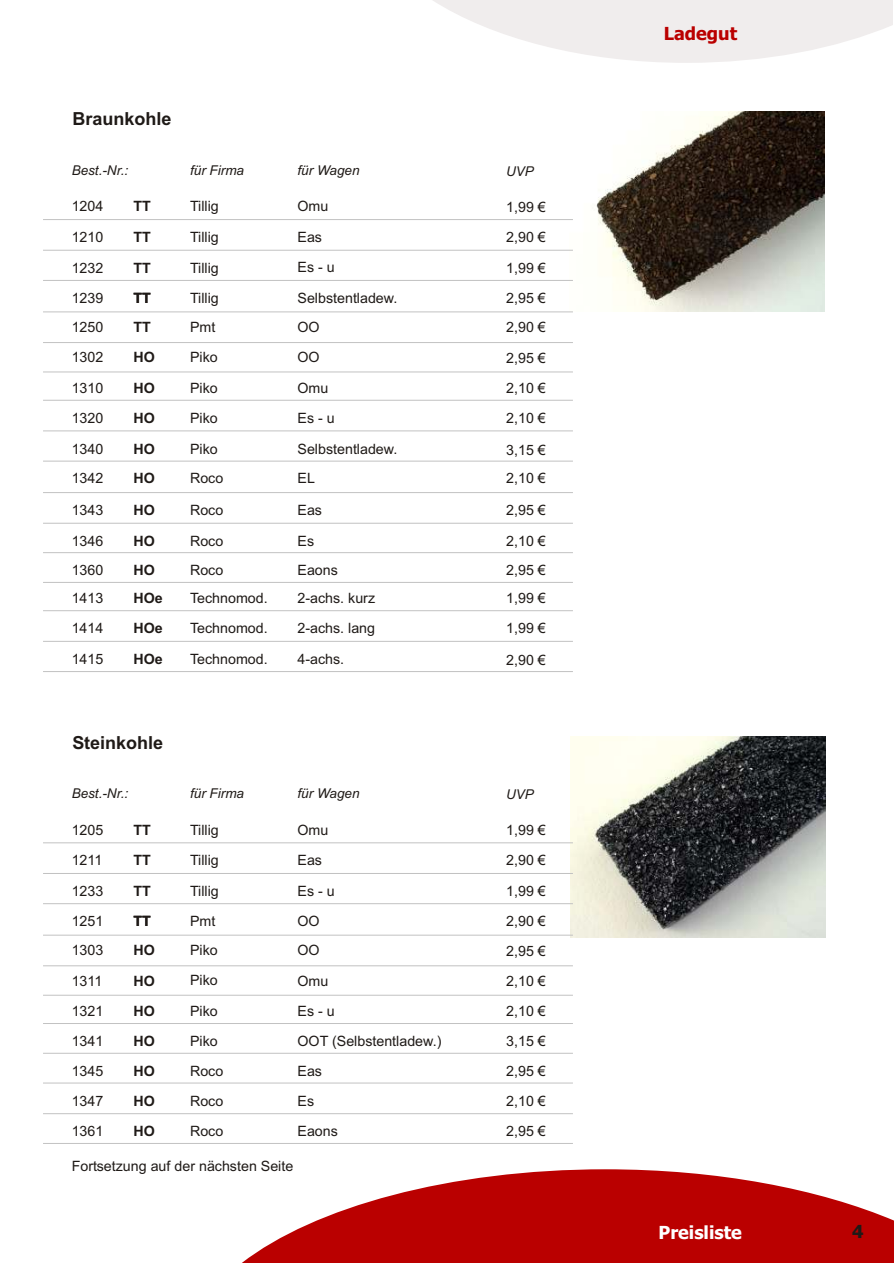
<style>
.page{position:relative;width:894px;height:1263px;background:#fff}
.page>*{position:absolute;margin:0;border:0;box-sizing:border-box;transform-origin:0 0}
.t1{font:700 18px "Arial";color:#1f1a17}
.t2{font:700 18px "Tahoma";color:#fff}
.t3{font:700 18px "Tahoma";color:#ba0000}
.t4{font:700 18px "Tahoma";color:#1f1a17}
.t5{font:14.25px/30.3px "Arial";color:#1f1a17}
.t6{font:700 14.25px/29.8px "Arial";color:#1f1a17}
.t7{font:italic 13.5px "Arial";color:#1f1a17}
</style>
<div class="page">
<img style="left:570px;top:111px;width:255px;height:200px">
<img style="left:571px;top:736px;width:255px;height:201px">
<hr style="left:43px;top:280px;width:530px;height:1px;background:#c2c2c2">
<hr style="left:43px;top:250px;width:530px;height:1px;background:#c2c2c2">
<hr style="left:43px;top:219px;width:530px;height:1px;background:#c2c2c2">
<hr style="left:43px;top:372px;width:530px;height:1px;background:#c2c2c2">
<hr style="left:43px;top:342px;width:530px;height:1px;background:#c2c2c2">
<hr style="left:43px;top:312px;width:530px;height:1px;background:#c2c2c2">
<hr style="left:43px;top:461px;width:530px;height:1px;background:#c2c2c2">
<hr style="left:43px;top:431px;width:530px;height:1px;background:#c2c2c2">
<hr style="left:43px;top:400px;width:530px;height:1px;background:#c2c2c2">
<hr style="left:43px;top:552px;width:530px;height:1px;background:#c2c2c2">
<hr style="left:43px;top:582px;width:530px;height:1px;background:#c2c2c2">
<hr style="left:43px;top:523px;width:530px;height:1px;background:#c2c2c2">
<hr style="left:43px;top:492px;width:530px;height:1px;background:#c2c2c2">
<hr style="left:43px;top:671px;width:530px;height:1px;background:#c2c2c2">
<hr style="left:43px;top:641px;width:530px;height:1px;background:#c2c2c2">
<hr style="left:43px;top:610px;width:530px;height:1px;background:#c2c2c2">
<hr style="left:43px;top:903px;width:530px;height:1px;background:#c2c2c2">
<hr style="left:43px;top:873px;width:530px;height:1px;background:#c2c2c2">
<hr style="left:43px;top:843px;width:530px;height:1px;background:#c2c2c2">
<hr style="left:43px;top:995px;width:530px;height:1px;background:#c2c2c2">
<hr style="left:43px;top:966px;width:530px;height:1px;background:#c2c2c2">
<hr style="left:43px;top:935px;width:530px;height:1px;background:#c2c2c2">
<hr style="left:43px;top:1113px;width:530px;height:1px;background:#c2c2c2">
<hr style="left:43px;top:1143px;width:530px;height:1px;background:#c2c2c2">
<hr style="left:43px;top:1023px;width:530px;height:1px;background:#c2c2c2">
<hr style="left:43px;top:1053px;width:530px;height:1px;background:#c2c2c2">
<hr style="left:43px;top:1083px;width:530px;height:1px;background:#c2c2c2">
<svg style="left:242px;top:1169px;width:652px;height:94px;fill:#ba0000"></svg>
<svg style="left:433px;top:0;width:460px;height:63px"></svg>
<p class="t1" style="left:73px;top:112px;width:101px">Braunkohle</p>
<p class="t7" style="left:72px;top:165px;width:58px">Best.-Nr.:</p>
<p class="t7" style="left:298px;top:165px;width:64px">für Wagen</p>
<p class="t7" style="left:506px;top:166px;width:29px">UVP</p>
<p class="t7" style="left:190px;top:165px;width:55px">für Firma</p>
<p class="t5" style="left:190px;top:192px;width:30px;text-align:justify">Tillig Tillig Tillig</p>
<p class="t5" style="left:298px;top:192px;width:32px;line-height:30.8px">Omu<br>Eas</p>
<p class="t5" style="left:72px;top:192px;width:33px">1204</p>
<p class="t6" style="left:133px;top:193px;width:19px">TT</p>
<p class="t5" style="left:506px;top:193px;width:41px">1,99 €<br>2,90 €</p>
<p class="t5" style="left:72px;top:223px;width:33px">1210</p>
<p class="t6" style="left:133px;top:223px;width:19px">TT</p>
<p class="t5" style="left:298px;top:254px;width:39px">Es - u</p>
<p class="t5" style="left:506px;top:254px;width:41px">1,99 €<br>2,95 €</p>
<p class="t5" style="left:72px;top:254px;width:33px">1232</p>
<p class="t6" style="left:133px;top:254px;width:19px">TT</p>
<p class="t5" style="left:72px;top:284px;width:33px">1239</p>
<p class="t5" style="left:298px;top:284px;width:101px">Selbstentladew.</p>
<p class="t6" style="left:133px;top:284px;width:19px">TT</p>
<p class="t5" style="left:190px;top:285px;width:30px;line-height:29px">Tillig<br>Pmt</p>
<p class="t5" style="left:190px;top:343px;width:29px;text-align:justify">Piko Piko Piko</p>
<p class="t5" style="left:298px;top:313px;width:24px;line-height:30.8px">OO<br>OO</p>
<p class="t5" style="left:72px;top:313px;width:33px">1250</p>
<p class="t6" style="left:133px;top:313px;width:19px">TT</p>
<p class="t5" style="left:506px;top:313px;width:41px">2,90 €<br>2,95 €</p>
<p class="t5" style="left:72px;top:343px;width:33px">1302</p>
<p class="t6" style="left:133px;top:344px;width:23px">HO</p>
<p class="t5" style="left:298px;top:374px;width:32px">Omu</p>
<p class="t5" style="left:506px;top:374px;width:41px">2,10 €<br>2,10 €</p>
<p class="t5" style="left:72px;top:374px;width:33px">1310</p>
<p class="t6" style="left:133px;top:374px;width:23px;line-height:30.3px">HO<br>HO</p>
<p class="t5" style="left:72px;top:404px;width:33px">1320</p>
<p class="t5" style="left:298px;top:404px;width:39px">Es - u</p>
<p class="t5" style="left:72px;top:435px;width:33px">1340</p>
<p class="t6" style="left:133px;top:435px;width:23px">HO</p>
<p class="t5" style="left:506px;top:437px;width:41px;line-height:28.7px">3,15 €<br>2,10 €</p>
<p class="t5" style="left:298px;top:436px;width:101px;line-height:29.1px">Selbstentladew.<br>EL</p>
<p class="t5" style="left:190px;top:436px;width:35px;line-height:29.1px">Piko<br>Roco</p>
<p class="t5" style="left:190px;top:497px;width:35px;text-align:justify">Roco Roco Roco</p>
<p class="t5" style="left:72px;top:464px;width:33px">1342</p>
<p class="t6" style="left:133px;top:465px;width:23px">HO</p>
<p class="t5" style="left:298px;top:496px;width:26px">Eas</p>
<p class="t5" style="left:506px;top:497px;width:41px;text-align:justify">2,95 € 2,10 € 2,95 €</p>
<p class="t5" style="left:72px;top:496px;width:33px">1343</p>
<p class="t6" style="left:133px;top:497px;width:23px;text-align:justify">HO HO HO</p>
<p class="t5" style="left:72px;top:527px;width:33px;line-height:29.7px">1346<br>1360</p>
<p class="t5" style="left:298px;top:527px;width:42px;line-height:29.7px">Es<br>Eaons</p>
<p class="t5" style="left:72px;top:584px;width:33px">1413</p>
<p class="t5" style="left:72px;top:615px;width:33px">1414</p>
<p class="t6" style="left:133px;top:584px;width:31px;line-height:30.3px">HOe<br>HOe</p>
<p class="t5" style="left:190px;top:584px;width:79px">Technomod.<br>Technomod.</p>
<p class="t5" style="left:298px;top:584px;width:79px">2-achs. kurz</p>
<p class="t5" style="left:506px;top:584px;width:41px">1,99 €<br>1,99 €</p>
<p class="t5" style="left:298px;top:615px;width:79px">2-achs. lang</p>
<p class="t5" style="left:72px;top:645px;width:33px">1415</p>
<p class="t6" style="left:133px;top:646px;width:31px">HOe</p>
<p class="t5" style="left:190px;top:645px;width:79px">Technomod.</p>
<p class="t5" style="left:298px;top:645px;width:48px">4-achs.</p>
<p class="t5" style="left:506px;top:646px;width:41px">2,90 €</p>
<p class="t1" style="left:73px;top:736px;width:92px">Steinkohle</p>
<p class="t7" style="left:72px;top:789px;width:58px">Best.-Nr.:</p>
<p class="t7" style="left:298px;top:789px;width:64px">für Wagen</p>
<p class="t7" style="left:506px;top:789px;width:29px">UVP</p>
<p class="t7" style="left:190px;top:789px;width:55px">für Firma</p>
<p class="t5" style="left:190px;top:816px;width:30px;text-align:justify">Tillig Tillig Tillig</p>
<p class="t5" style="left:298px;top:815px;width:32px;line-height:30.8px">Omu<br>Eas</p>
<p class="t5" style="left:72px;top:816px;width:33px">1205</p>
<p class="t6" style="left:133px;top:816px;width:19px">TT</p>
<p class="t5" style="left:506px;top:816px;width:41px">1,99 €<br>2,90 €</p>
<p class="t5" style="left:72px;top:846px;width:32px">1211</p>
<p class="t6" style="left:133px;top:847px;width:19px">TT</p>
<p class="t5" style="left:298px;top:877px;width:39px">Es - u</p>
<p class="t5" style="left:506px;top:877px;width:41px">1,99 €<br>2,90 €</p>
<p class="t5" style="left:72px;top:877px;width:33px">1233</p>
<p class="t6" style="left:133px;top:877px;width:19px">TT</p>
<p class="t5" style="left:72px;top:907px;width:33px">1251</p>
<p class="t5" style="left:298px;top:907px;width:24px">OO</p>
<p class="t6" style="left:133px;top:907px;width:19px">TT</p>
<p class="t5" style="left:190px;top:908px;width:29px;line-height:29px">Pmt<br>Piko</p>
<p class="t5" style="left:190px;top:966px;width:35px">Piko<br>Piko<br>Piko<br>Roco<br>Roco<br>Roco</p>
<p class="t5" style="left:298px;top:936px;width:32px;line-height:30.8px">OO<br>Omu</p>
<p class="t5" style="left:72px;top:936px;width:33px">1303</p>
<p class="t6" style="left:133px;top:936px;width:23px">HO</p>
<p class="t5" style="left:506px;top:937px;width:41px">2,95 €<br>2,10 €</p>
<p class="t5" style="left:72px;top:967px;width:32px">1311</p>
<p class="t6" style="left:133px;top:967px;width:23px">HO</p>
<p class="t5" style="left:298px;top:998px;width:145px;line-height:29.7px">Es - u<br>OOT (Selbstentladew.)<br>Eas</p>
<p class="t5" style="left:506px;top:998px;width:41px;line-height:29.8px;text-align:justify">2,10 € 3,15 € 2,95 € 2,10 € 2,95 €</p>
<p class="t5" style="left:72px;top:998px;width:33px;line-height:29.7px;text-align:justify">1321<br>1341<br>1345</p>
<p class="t6" style="left:133px;top:998px;width:23px;text-align:justify">HO HO HO HO HO</p>
<p class="t5" style="left:72px;top:1087px;width:33px;line-height:29.7px">1347<br>1361</p>
<p class="t5" style="left:298px;top:1088px;width:42px;line-height:29.7px">Es<br>Eaons</p>
<p class="t5" style="left:72px;top:1152px;width:223px">Fortsetzung auf der nächsten Seite</p>
<p class="t3" style="left:664px;top:26px;width:75px">Ladegut</p>
<p class="t2" style="left:659px;top:1225px;width:85px">Preisliste</p>
<p class="t4" style="left:852px;top:1225px;width:13px">4</p>
</div>
